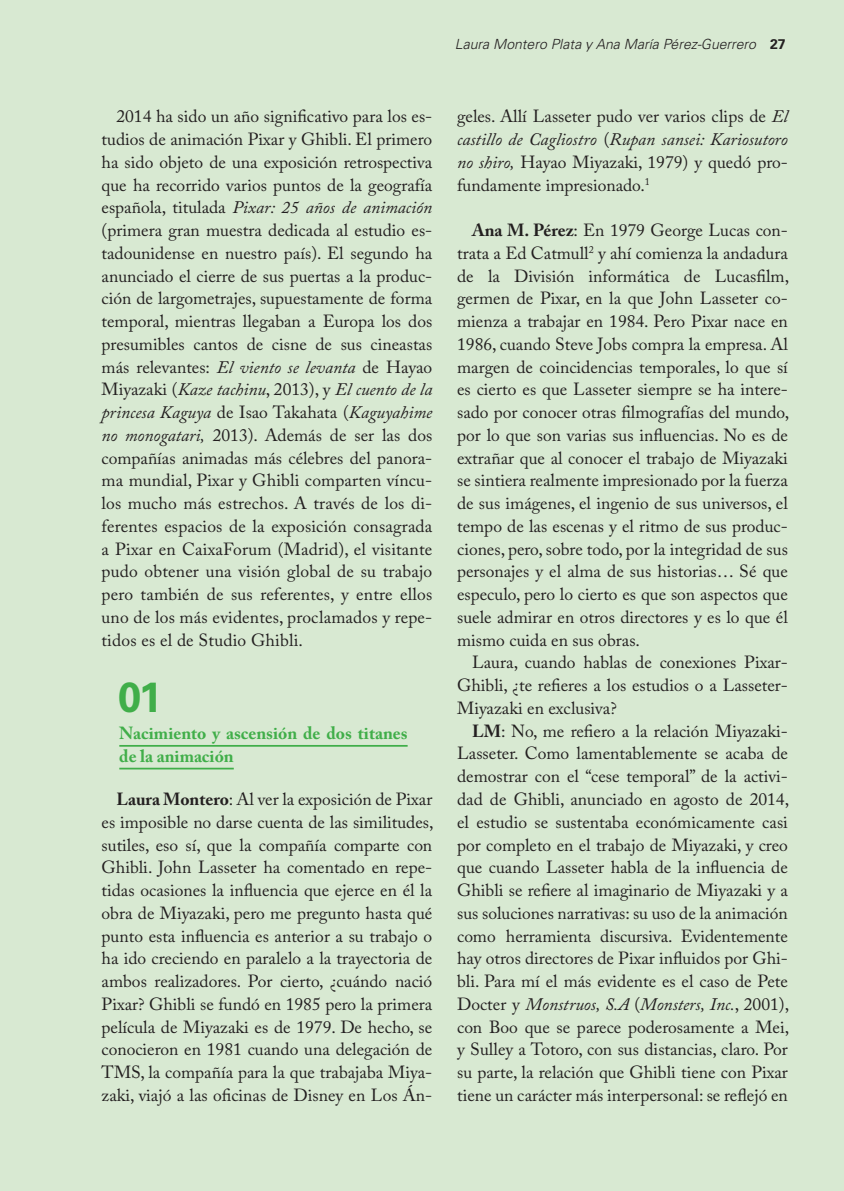
<style>
.page{position:relative;width:844px;height:1191px;background:#fff}
.page>*{position:absolute;margin:0;border:0;box-sizing:border-box;transform-origin:0 0}
.Texto{font:700 42px "Univers LT Std";color:#40ae49}
.texto_común{font:17.5px/22.8px "Adobe Caslon Pro";color:#231f20;text-align:justify}
.texto_común-2{font:700 17.5px/22.8px "Adobe Caslon Pro";color:#40ae49}
.t1{font:italic 300 14px "Univers LT Std";color:#231f20}
.s1{font-style:italic}
.s2{font-weight:700}
.s3{font-weight:700;font-style:normal}
</style>
<div class="page">
<div style="left:1px;top:0;width:842px;height:1191px;background:#d8e9d2"></div>
<hr style="left:119px;top:745px;width:288px;height:1px;background:#40ae49">
<hr style="left:119px;top:767px;width:115px;height:2px;background:#40ae49">
<p class="texto_común" style="left:101px;top:105px;width:332px;text-indent:15px">2014 ha sido un año significativo para los es&shy;tudios de animación Pixar y Ghibli. El primero ha sido objeto de una exposición retrospectiva que ha recorrido varios puntos de la geografía española, titulada <span class="s1">Pixar: 25 años de animación </span>(primera gran muestra dedicada al estudio es&shy;tadounidense en nuestro país). El segundo ha anunciado el cierre de sus puertas a la produc&shy;ción de largometrajes, supuestamente de forma temporal, mientras llegaban a Europa los dos presumibles cantos de cisne de sus cineastas más relevantes: <span class="s1">El viento se levanta</span> de Hayao Miyazaki (<span class="s1">Kaze tachinu</span>, 2013), y <span class="s1">El cuento de la princesa Kaguya</span> de Isao Takahata (<span class="s1">Kaguyahime no monogatari,</span> 2013). Además de ser las dos compañías animadas más célebres del panora&shy;ma mundial, Pixar y Ghibli comparten víncu&shy;los mucho más estrechos. A través de los di&shy;ferentes espacios de la exposición consagrada a Pixar en CaixaForum (Madrid), el visitante pudo obtener una visión global de su trabajo pero también de sus referentes, y entre ellos uno de los más evidentes, proclamados y repe&shy;tidos es el de Studio Ghibli.</p>
<p class="Texto" style="left:118px;top:672px;width:46px">01</p>
<p class="texto_común-2" style="left:119px;top:721px;width:290px">Nacimiento y ascensión de dos titanes de la animación</p>
<p class="texto_común" style="left:101px;top:787px;width:333px;text-indent:15px"><span class="s2">Laura Montero</span>: Al ver la exposición de Pixar es imposible no darse cuenta de las similitudes, sutiles, eso sí, que la compañía comparte con Ghibli. John Lasseter ha comentado en repe&shy;tidas ocasiones la influencia que ejerce en él la obra de Miyazaki, pero me pregunto hasta qué punto esta influencia es anterior a su trabajo o ha ido creciendo en paralelo a la trayectoria de ambos realizadores. Por cierto, ¿cuándo nació Pixar? Ghibli se fundó en 1985 pero la primera película de Miyazaki es de 1979. De hecho, se conocieron en 1981 cuando una delegación de TMS, la compañía para la que trabajaba Miya&shy;zaki, viajó a las oficinas de Disney en Los Án-</p>
<p class="t1" style="left:455px;top:36px;width:332px">Laura Montero Plata y Ana María Pérez-Guerrero <span class="s3">27</span></p>
<p class="t1" style="left:589px;top:36px;width:168px">Maria Sus na García Rams</p>
<p class="texto_común" style="left:457px;top:105px;width:332px">geles. Allí Lasseter pudo ver varios clips de <span class="s1">El castillo de Cagliostro</span> (<span class="s1">Rupan sansei: Kariosutoro no shiro,</span> Hayao Miyazaki, 1979) y quedó pro&shy;fundamente impresionado.<sup>1</sup></p>
<p class="texto_común" style="left:457px;top:219px;width:333px;text-indent:15px"><span class="s2">Ana M. Pérez</span>: En 1979 George Lucas con&shy;trata a Ed Catmull<sup>2</sup> y ahí comienza la andadura de la División informática de Lucasfilm, germen de Pixar, en la que John Lasseter co&shy;mienza a trabajar en 1984. Pero Pixar nace en 1986, cuando Steve Jobs compra la empresa. Al margen de coincidencias temporales, lo que sí es cierto es que Lasseter siempre se ha intere&shy;sado por conocer otras filmografías del mundo, por lo que son varias sus influencias. No es de extrañar que al conocer el trabajo de Miyazaki se sintiera realmente impresionado por la fuerza de sus imágenes, el ingenio de sus universos, el tempo de las escenas y el ritmo de sus produc&shy;ciones, pero, sobre todo, por la integridad de sus personajes y el alma de sus historias… Sé que especulo, pero lo cierto es que son aspectos que suele admirar en otros directores y es lo que él mismo cuida en sus obras.</p>
<p class="texto_común" style="left:457px;top:651px;width:332px;text-indent:15px">Laura, cuando hablas de conexiones Pixar-Ghibli, ¿te refieres a los estudios o a Lasseter-Miyazaki en exclusiva?</p>
<p class="texto_común" style="left:457px;top:719px;width:333px;text-indent:15px"><span class="s2">LM</span>: No, me refiero a la relación Miyazaki-Lasseter. Como lamentablemente se acaba de demostrar con el “cese temporal” de la activi&shy;dad de Ghibli, anunciado en agosto de 2014, el estudio se sustentaba económicamente casi por completo en el trabajo de Miyazaki, y creo que cuando Lasseter habla de la influencia de Ghibli se refiere al imaginario de Miyazaki y a sus soluciones narrativas: su uso de la animación como herramienta discursiva. Evidentemente hay otros directores de Pixar influidos por Ghi&shy;bli. Para mí el más evidente es el caso de Pete Docter y <span class="s1">Monstruos, S.A</span> (<span class="s1">Monsters, Inc.</span>, 2001), con Boo que se parece poderosamente a Mei, y Sulley a Totoro, con sus distancias, claro. Por su parte, la relación que Ghibli tiene con Pixar tiene un carácter más interpersonal: se reflejó en</p>
</div>
